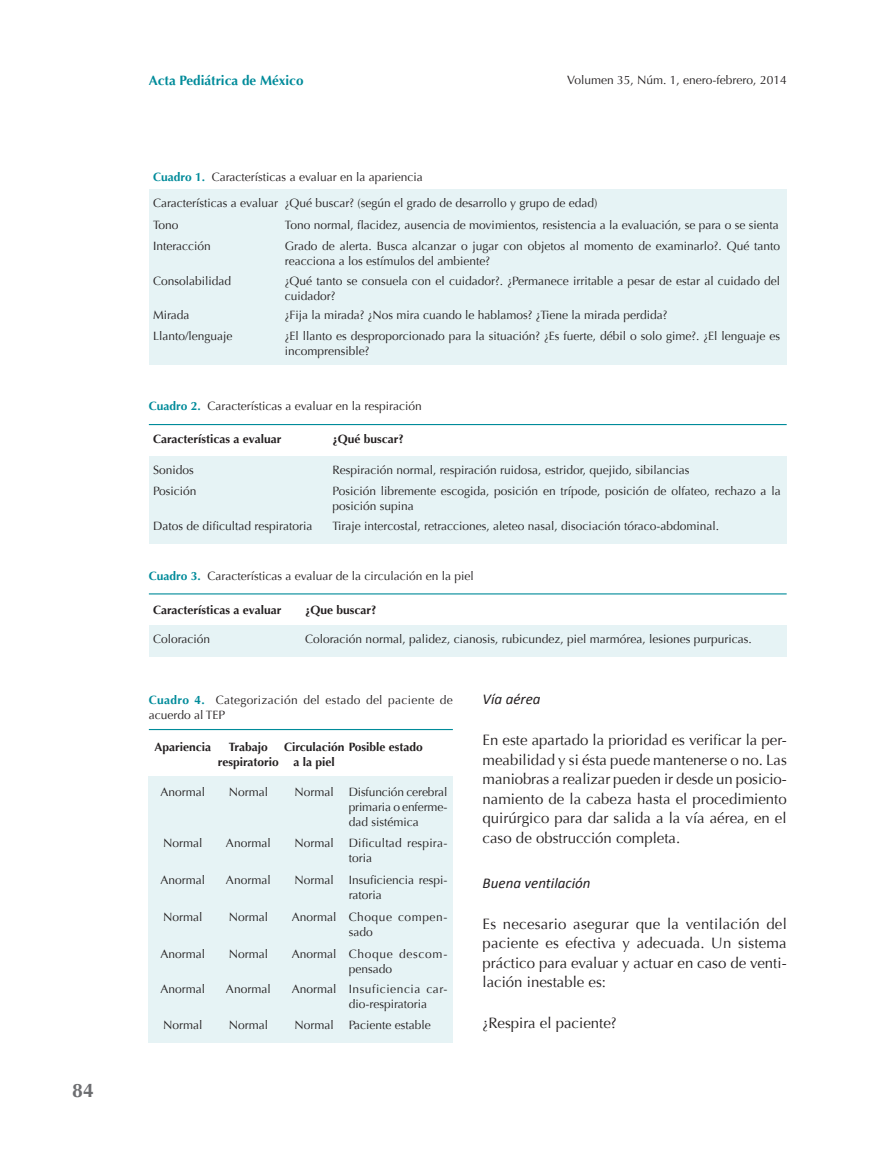
<style>
.page{position:relative;width:893px;height:1149px;background:#fff}
.page>*{position:absolute;margin:0;border:0;box-sizing:border-box;transform-origin:0 0}
.t1{font:700 19.5px "Optima";color:#6c6d70}
.t2{font:15px/19.5px "Optima";color:#231f20;text-align:justify}
.t3{font:italic 15px "Calibri";color:#231f20}
.t4{font:700 13.5px "Optima";color:#008b9a}
.t5{font:12px/15px "Optima";color:#231f20}
.t6{font:700 12px/15px "Optima";color:#231f20;text-align:center}
.t7{font:12px/15px "Optima";letter-spacing:.025em;color:#231f20}
.t8{font:12px/15px "Optima";letter-spacing:.02em;color:#231f20}
.t9{font:12px/15px "Optima";letter-spacing:.045em;color:#231f20}
.s1{font-weight:700;color:#008b9a}
</style>
<div class="page">
<div style="left:149px;top:625px;width:638px;height:31px;background:#e6f3f5"></div>
<div style="left:149px;top:189px;width:638px;height:175px;background:#e6f3f5"></div>
<hr style="left:149px;top:593px;width:638px;height:1px;background:#008b9a">
<div style="left:149px;top:456px;width:638px;height:87px;background:#e6f3f5"></div>
<hr style="left:149px;top:424px;width:638px;height:1px;background:#008b9a">
<div style="left:149px;top:776px;width:304px;height:266px;background:#e6f3f5"></div>
<hr style="left:149px;top:728px;width:304px;height:1px;background:#008b9a">
<h1 class="t1" style="left:72px;top:1079px;width:23px">84</h1>
<p class="t4" style="left:149px;top:73px;width:156px">Acta Pediátrica de México</p>
<p class="t5" style="left:567px;top:72px;width:221px">Volumen 35, Núm. 1, enero-febrero, 2014</p>
<p class="t5" style="left:153px;top:164px;width:446px;line-height:26.1px"><span class="s1">Cuadro 1.</span> Características a evaluar en la apariencia<br>Características a evaluar ¿Qué buscar? (según el grado de desarrollo y grupo de edad)</p>
<p class="t5" style="left:153px;top:217px;width:27px">Tono</p>
<p class="t5" style="left:285px;top:217px;width:495px">Tono normal, flacidez, ausencia de movimientos, resistencia a la evaluación, se para o se sienta</p>
<p class="t5" style="left:153px;top:238px;width:59px">Interacción</p>
<p class="t5" style="left:285px;top:238px;width:497px">Grado de alerta. Busca alcanzar o jugar con objetos al momento de examinarlo?. Qué tanto reacciona a los estímulos del ambiente?</p>
<p class="t5" style="left:153px;top:274px;width:80px">Consolabilidad</p>
<p class="t5" style="left:285px;top:274px;width:497px">¿Qué tanto se consuela con el cuidador?. ¿Permanece irritable a pesar de estar al cuidado del cuidador?</p>
<p class="t5" style="left:153px;top:307px;width:38px">Mirada</p>
<p class="t5" style="left:285px;top:307px;width:384px">¿Fija la mirada? ¿Nos mira cuando le hablamos? ¿Tiene la mirada perdida?</p>
<p class="t5" style="left:153px;top:329px;width:81px">Llanto/lenguaje</p>
<p class="t5" style="left:285px;top:329px;width:497px">¿El llanto es desproporcionado para la situación? ¿Es fuerte, débil o solo gime?. ¿El lenguaje es incomprensible?</p>
<p class="t5" style="left:149px;top:398px;width:274px"><span class="s1">Cuadro 2.</span> Características a evaluar en la respiración</p>
<p class="t6" style="left:153px;top:431px;width:130px">Características a evaluar</p>
<p class="t6" style="left:333px;top:431px;width:73px">¿Qué buscar?</p>
<p class="t5" style="left:153px;top:462px;width:42px">Sonidos</p>
<p class="t5" style="left:333px;top:462px;width:358px">Respiración normal, respiración ruidosa, estridor, quejido, sibilancias</p>
<p class="t5" style="left:153px;top:483px;width:45px">Posición</p>
<p class="t5" style="left:333px;top:483px;width:450px">Posición libremente escogida, posición en trípode, posición de olfateo, rechazo a la posición supina</p>
<p class="t5" style="left:153px;top:518px;width:161px">Datos de dificultad respiratoria</p>
<p class="t5" style="left:333px;top:518px;width:388px">Tiraje intercostal, retracciones, aleteo nasal, disociación tóraco-abdominal.</p>
<p class="t5" style="left:149px;top:568px;width:326px"><span class="s1">Cuadro 3.</span> Características a evaluar de la circulación en la piel</p>
<p class="t6" style="left:153px;top:602px;width:130px">Características a evaluar</p>
<p class="t6" style="left:305px;top:602px;width:73px">¿Que buscar?</p>
<p class="t5" style="left:153px;top:631px;width:59px">Coloración</p>
<p class="t5" style="left:305px;top:631px;width:448px">Coloración normal, palidez, cianosis, rubicundez, piel marmórea, lesiones purpuricas.</p>
<p class="t7" style="left:149px;top:692px;width:306px"><span class="s1">Cuadro 4.</span> Categorización del estado del paciente de acuerdo al TEP</p>
<p class="t6" style="left:154px;top:739px;width:58px">Apariencia</p>
<p class="t6" style="left:218px;top:739px;width:63px">Trabajo respiratorio</p>
<p class="t6" style="left:294px;top:739px;width:131px;text-align:left;text-indent:-10px">Circulación Posible estado a la piel</p>
<p class="t5" style="left:160px;top:784px;width:46px">Anormal</p>
<p class="t5" style="left:229px;top:784px;width:41px">Normal</p>
<p class="t5" style="left:349px;top:784px;width:100px;text-align:justify;text-indent:-54px">Normal Disfunción cerebral primaria o enferme&shy;dad sistémica</p>
<p class="t5" style="left:163px;top:834px;width:41px">Normal</p>
<p class="t5" style="left:226px;top:834px;width:46px">Anormal</p>
<p class="t8" style="left:349px;top:834px;width:100px;text-indent:-54px">Normal Dificultad respira&shy;toria</p>
<p class="t5" style="left:160px;top:872px;width:46px">Anormal</p>
<p class="t5" style="left:226px;top:872px;width:46px">Anormal</p>
<p class="t5" style="left:349px;top:872px;width:100px;text-indent:-54px">Normal Insuficiencia respi&shy;ratoria</p>
<p class="t5" style="left:163px;top:909px;width:41px">Normal</p>
<p class="t5" style="left:229px;top:909px;width:41px">Normal</p>
<p class="t9" style="left:349px;top:909px;width:100px;text-indent:-57px">Anormal Choque compen&shy;sado</p>
<p class="t5" style="left:160px;top:946px;width:46px">Anormal</p>
<p class="t5" style="left:229px;top:946px;width:41px">Normal</p>
<p class="t5" style="left:292px;top:946px;width:157px;text-align:center">Anormal Choque descom&shy;pensado</p>
<p class="t5" style="left:160px;top:981px;width:46px">Anormal</p>
<p class="t5" style="left:226px;top:981px;width:46px">Anormal</p>
<p class="t5" style="left:349px;top:981px;width:100px;text-indent:-57px">Anormal Insuficiencia car&shy;dio-respiratoria</p>
<p class="t5" style="left:163px;top:1016px;width:41px">Normal</p>
<p class="t5" style="left:229px;top:1016px;width:41px">Normal</p>
<p class="t5" style="left:295px;top:1016px;width:138px">Normal Paciente estable</p>
<p class="t3" style="left:483px;top:689px;width:59px">Vía aérea</p>
<p class="t2" style="left:483px;top:730px;width:306px">En este apartado la prioridad es verificar la per&shy;meabilidad y si ésta puede mantenerse o no. Las maniobras a realizar pueden ir desde un posicio&shy;namiento de la cabeza hasta el procedimiento quirúrgico para dar salida a la vía aérea, en el caso de obstrucción completa.</p>
<p class="t3" style="left:483px;top:872px;width:109px">Buena ventilación</p>
<p class="t2" style="left:483px;top:913px;width:306px">Es necesario asegurar que la ventilación del paciente es efectiva y adecuada. Un sistema práctico para evaluar y actuar en caso de venti&shy;lación inestable es:</p>
<p class="t2" style="left:483px;top:1013px;width:136px">¿Respira el paciente?</p>
</div>
